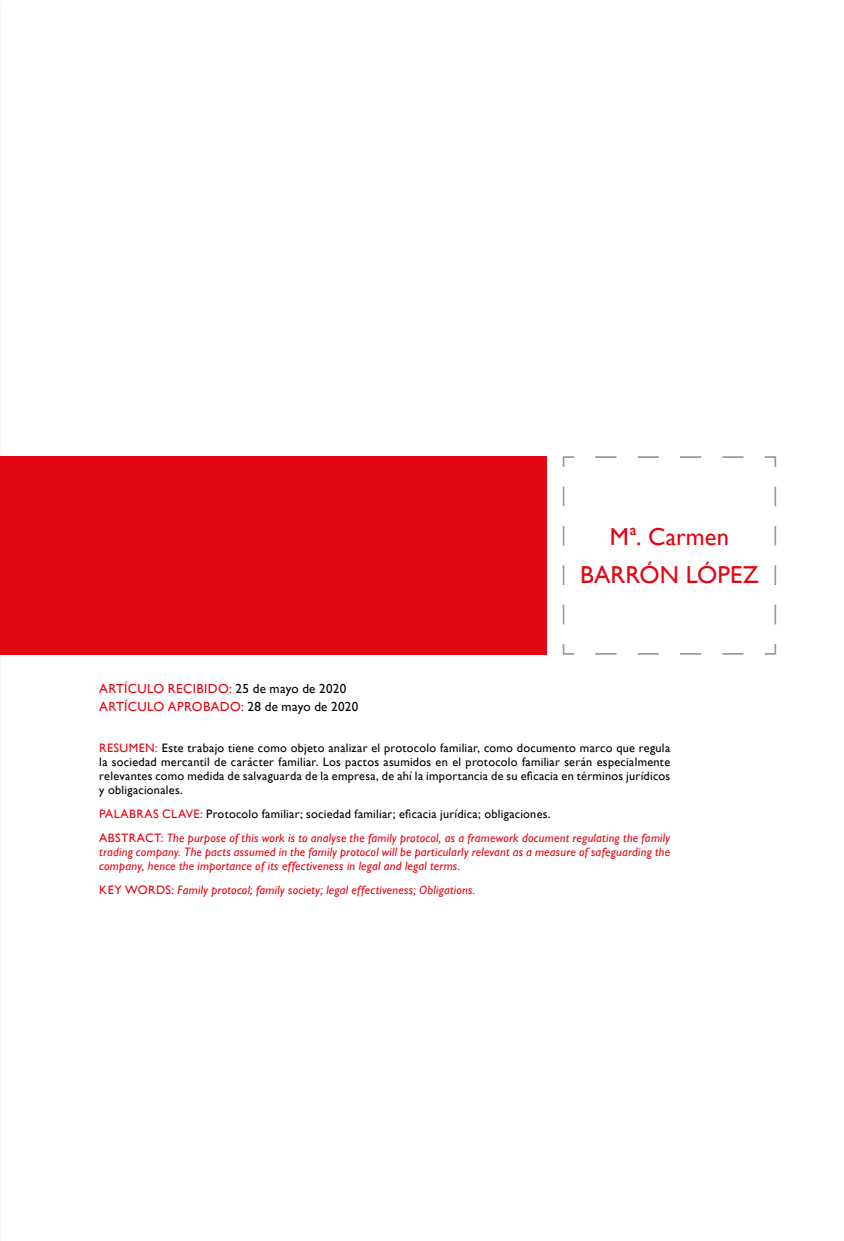
<style>
.page{position:relative;width:844px;height:1241px;background:#fff}
.page>*{position:absolute;margin:0;border:0;box-sizing:border-box;transform-origin:0 0}
.t1{font:24.5px/37.8px "Gill Sans";letter-spacing:.005em;color:#e30613;text-align:center}
.t2{font:13.12px/17.5px "Gill Sans";letter-spacing:.02em;color:#e30613}
.t3{font:italic 12.25px/24px "Gill Sans";letter-spacing:.02em;color:#e30613}
.t4{font:12.25px/14px "Gill Sans";letter-spacing:.02em;color:#000;text-align:justify}
.s1{color:#000}
.s2{color:#e30613}
.s3{font-style:normal}
.s4{font-style:normal;color:#000}
</style>
<div class="page">
<div style="left:0;top:456px;width:546px;height:198px;background:#e30613"></div>
<svg style="left:562px;top:456px;width:214px;height:199px"></svg>
<h1 class="t1" style="left:580px;top:517px;width:180px">Mª. Carmen<br>BARRÓN LÓPEZ</h1>
<p class="t2" style="left:99px;top:679px;width:260px">ARTÍCULO RECIBIDO: <span class="s1">25 de mayo de 2020<br></span>ARTÍCULO APROBADO: <span class="s1">28 de mayo de 2020</span></p>
<p class="t4" style="left:99px;top:740px;width:572px"><span class="s2">RESUMEN:</span> Este trabajo tiene como objeto analizar el protocolo familiar, como documento marco que regula la sociedad mercantil de carácter familiar. Los pactos asumidos en el protocolo familiar serán especialmente relevantes como medida de salvaguarda de la empresa, de ahí la importancia de su eficacia en términos jurídicos y obligacionales.</p>
<p class="t3" style="left:99px;top:801px;width:572px"><span class="s3">PALABRAS CLAVE:</span> <span class="s4">Protocolo familiar; sociedad familiar; eficacia jurídica; obligaciones.<br></span><span class="s3">ABSTRACT:</span> The purpose of this work is to analyse the family protocol, as a framework document regulating the family</p>
<p class="t3" style="left:99px;top:844px;width:572px;line-height:14px">trading company. The pacts assumed in the family protocol will be particularly relevant as a measure of safeguarding the company, hence the importance of its effectiveness in legal and legal terms.</p>
<p class="t3" style="left:99px;top:877px;width:377px"><span class="s3">KEY WORDS:</span> Family protocol; family society; legal effectiveness; Obligations.</p>
</div>
